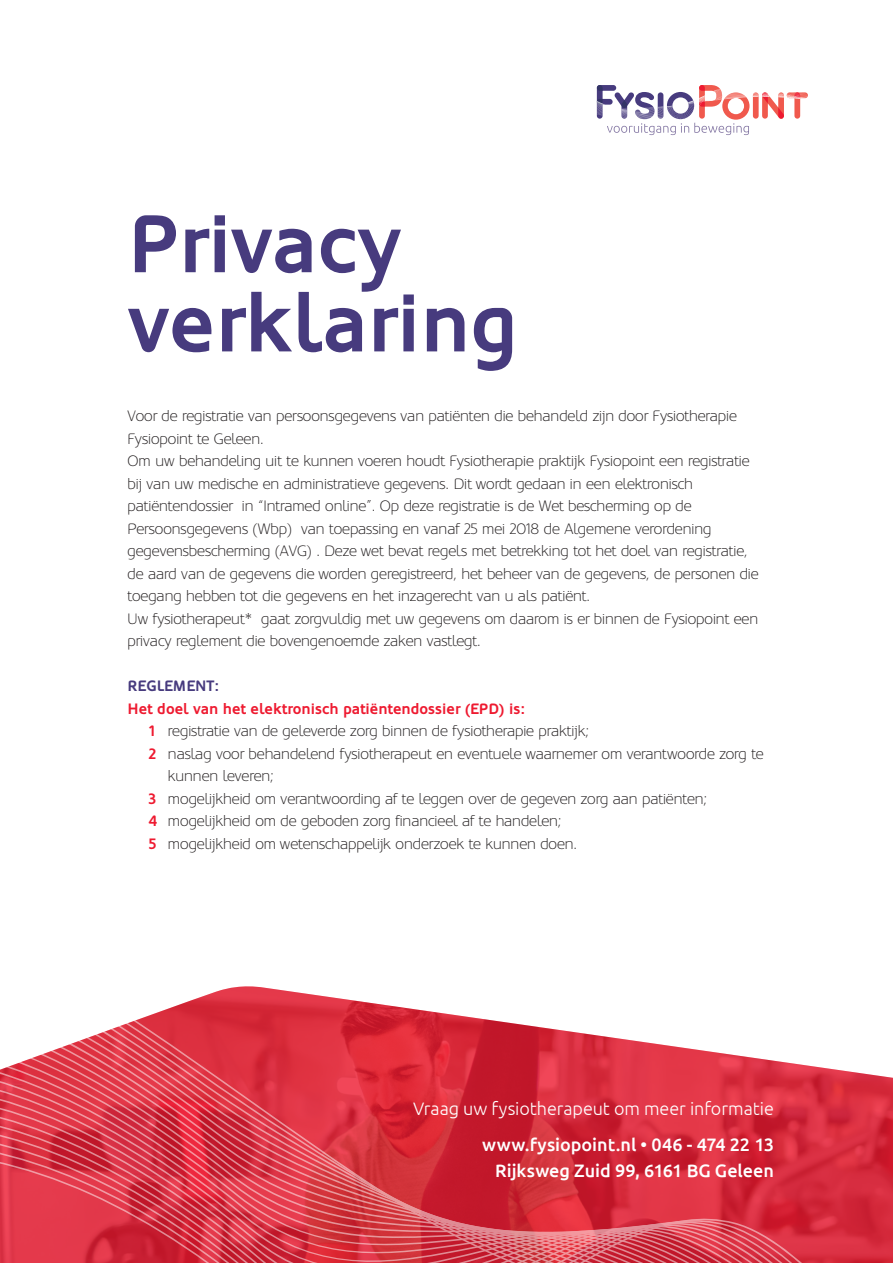
<style>
.page{position:relative;width:893px;height:1263px;background:#fff}
.page>*{position:absolute;margin:0;border:0;box-sizing:border-box;transform-origin:0 0}
.t1{font:700 81.3px/79.2px "Oblik";color:#473b7e}
.t2{font:500 18px/26.1px "Ubuntu";letter-spacing:-.005em;color:#fff;text-align:right}
.t3{font:300 18px "Ubuntu";letter-spacing:-.005em;color:#fff}
.t4{font:300 15px/22.5px "Oblik";color:#231f20}
.t5{font:700 15px "Oblik";color:#ee1a30}
.t6{font:700 15px "Oblik";color:#473b7e}
.s1{font-weight:700;color:#ee1a30}
</style>
<div class="page">
<svg style="left:173px;top:997px;width:226px;height:10px;fill:#e23748"></svg>
<svg style="left:148px;top:1007px;width:314px;height:9px;background:#da4452"></svg>
<svg style="left:120px;top:1016px;width:411px;height:10px;background:#d83f4d"></svg>
<svg style="left:95px;top:1026px;width:499px;height:9px;background:#d83b4a"></svg>
<svg style="left:71px;top:1035px;width:586px;height:9px;background:#dc3e4d"></svg>
<svg style="left:46px;top:1044px;width:674px;height:9px;background:#de3f4e"></svg>
<svg style="left:19px;top:1053px;width:770px;height:10px;background:#df4150"></svg>
<svg style="left:0;top:1063px;width:852px;height:9px;background:#df3e4e"></svg>
<svg style="left:0;top:1072px;width:893px;height:9px;background:#dc3747"></svg>
<svg style="left:0;top:1081px;width:893px;height:10px;background:#dd3646"></svg>
<svg style="left:0;top:1091px;width:893px;height:9px;background:#de3747"></svg>
<svg style="left:0;top:1100px;width:893px;height:9px;background:#dd3647"></svg>
<svg style="left:0;top:1109px;width:893px;height:10px;background:#d83344"></svg>
<svg style="left:0;top:1119px;width:893px;height:9px;background:#d63142"></svg>
<svg style="left:0;top:1128px;width:893px;height:10px;background:#d53141"></svg>
<svg style="left:0;top:1138px;width:893px;height:11px;background:#d43141"></svg>
<svg style="left:0;top:1149px;width:893px;height:114px;background:#d63948"></svg>
<svg style="left:597px;top:85px;width:211px;height:50px"></svg>
<p class="t1" style="left:128px;top:205px;width:392px">Privacy verklaring</p>
<p class="t4" style="left:128px;top:405px;width:611px">Voor de registratie van persoonsgegevens van patiënten die behandeld zijn door Fysiotherapie<br>Fysiopoint te Geleen.</p>
<p class="t4" style="left:128px;top:450px;width:632px">Om uw behandeling uit te kunnen voeren houdt Fysiotherapie praktijk Fysiopoint een registratie bij van uw medische en administratieve gegevens. Dit wordt gedaan in een elektronisch patiëntendossier in “Intramed online”. Op deze registratie is de Wet bescherming op de Persoonsgegevens (Wbp) van toepassing en vanaf 25 mei 2018 de Algemene verordening gegevensbescherming (AVG) . Deze wet bevat regels met betrekking tot het doel van registratie, de aard van de gegevens die worden geregistreerd, het beheer van de gegevens, de personen die toegang hebben tot die gegevens en het inzagerecht van u als patiënt.</p>
<p class="t4" style="left:128px;top:608px;width:632px">Uw fysiotherapeut* gaat zorgvuldig met uw gegevens om daarom is er binnen de Fysiopoint een privacy reglement die bovengenoemde zaken vastlegt.</p>
<p class="t6" style="left:128px;top:678px;width:93px">REGLEMENT:</p>
<p class="t5" style="left:128px;top:700px;width:399px">Het doel van het elektronisch patiëntendossier (EPD) is:</p>
<p class="t4" style="left:149px;top:720px;width:442px"><span class="s1">1</span> registratie van de geleverde zorg binnen de fysiotherapie praktijk;</p>
<p class="t4" style="left:168px;top:743px;width:597px;text-indent:-19px"><span class="s1">2</span> naslag voor behandelend fysiotherapeut en eventuele waarnemer om verantwoorde zorg te kunnen leveren;</p>
<p class="t4" style="left:149px;top:788px;width:560px"><span class="s1">3</span> mogelijkheid om verantwoording af te leggen over de gegeven zorg aan patiënten;</p>
<p class="t4" style="left:149px;top:810px;width:414px"><span class="s1">4</span> mogelijkheid om de geboden zorg financieel af te handelen;</p>
<p class="t4" style="left:149px;top:833px;width:430px"><span class="s1">5</span> mogelijkheid om wetenschappelijk onderzoek te kunnen doen.</p>
<p class="t3" style="left:413px;top:1098px;width:362px">Vraag uw fysiotherapeut om meer informatie</p>
<p class="t2" style="left:482px;top:1130px;width:293px">www.fysiopoint.nl • 046 - 474 22 13<br>Rijksweg Zuid 99, 6161 BG Geleen</p>
</div>
